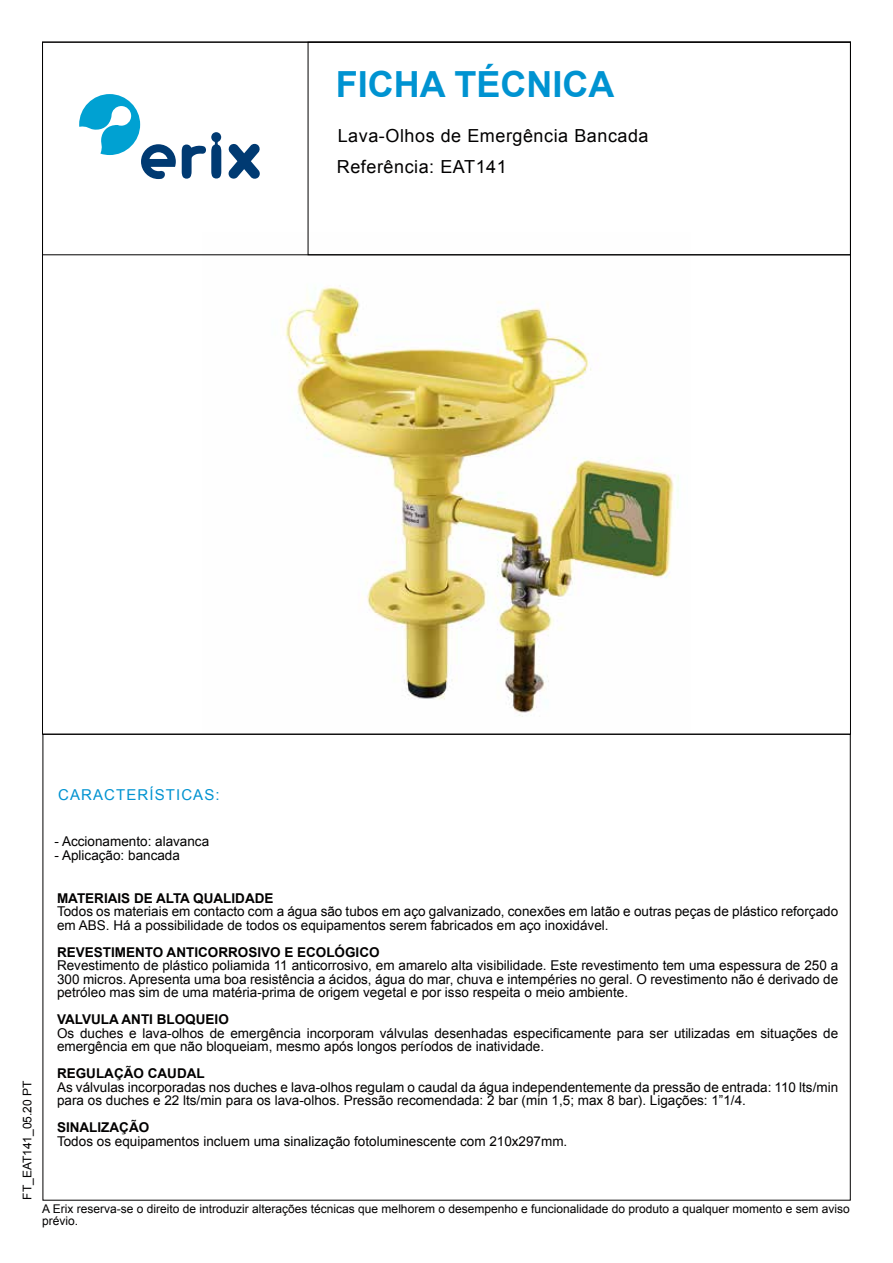
<style>
.page{position:relative;width:893px;height:1263px;background:#fff}
.page>*{position:absolute;margin:0;border:0;box-sizing:border-box;transform-origin:0 0}
.t1{font:700 36px "Arial";color:#0093d1}
.t2{font:18px "Arial";letter-spacing:.03em;color:#020101}
.t3{font:15px "Arial";letter-spacing:.075em;color:#0093d1}
.t4{font:13.5px/13.5px "Arial";color:#020101}
.t5{font:700 13.5px "Arial";color:#020101}
.t6{font:12px/12px "Arial";color:#020101}
</style>
<div class="page">
<img style="left:203px;top:233px;width:487px;height:484px">
<svg style="left:182px;top:132px;width:39px;height:47px"></svg>
<svg style="left:228px;top:143px;width:32px;height:36px"></svg>
<svg style="left:79px;top:94px;width:97px;height:85px"></svg>
<div style="left:308px;top:42px;width:543px;height:213px;border:1px solid #020101"></div>
<h1 class="t1" style="left:336px;top:61px;width:280px">FICHA TÉCNICA</h1>
<h2 class="t2" style="left:338px;top:124px;width:312px">Lava-Olhos de Emergência Bancada</h2>
<h2 class="t2" style="left:337px;top:154px;width:171px">Referência: EAT141</h2>
<p class="t3" style="left:58px;top:785px;width:163px">CARACTERÍSTICAS:</p>
<p class="t4" style="left:55px;top:835px;width:156px">- Accionamento: alavanca</p>
<p class="t4" style="left:55px;top:848px;width:127px">- Aplicação: bancada</p>
<p class="t6" style="left:21px;top:1200px;width:121px;rotate:-90deg">FT_EAT141_05.20 PT</p>
<p class="t5" style="left:57px;top:889px;width:218px">MATERIAIS DE ALTA QUALIDADE</p>
<p class="t4" style="left:57px;top:905px;width:783px">Todos os materiais em contacto com a água são tubos em aço galvanizado, conexões em latão e outras peças de plástico reforçado em ABS. Há a possibilidade de todos os equipamentos serem fabricados em aço inoxidável.</p>
<p class="t5" style="left:57px;top:943px;width:324px">REVESTIMENTO ANTICORROSIVO E ECOLÓGICO</p>
<p class="t4" style="left:57px;top:959px;width:783px;text-align:justify">Revestimento de plástico poliamida 11 anticorrosivo, em amarelo alta visibilidade. Este revestimento tem uma espessura de 250 a 300 micros. Apresenta uma boa resistência a ácidos, água do mar, chuva e intempéries no geral. O revestimento não é derivado de petróleo mas sim de uma matéria-prima de origem vegetal e por isso respeita o meio ambiente.</p>
<p class="t5" style="left:57px;top:1010px;width:173px">VALVULA ANTI BLOQUEIO</p>
<p class="t4" style="left:57px;top:1026px;width:783px">Os duches e lava-olhos de emergência incorporam válvulas desenhadas especificamente para ser utilizadas em situações de emergência em que não bloqueiam, mesmo após longos períodos de inatividade.</p>
<p class="t5" style="left:57px;top:1064px;width:149px">REGULAÇÃO CAUDAL</p>
<p class="t4" style="left:57px;top:1080px;width:783px">As válvulas incorporadas nos duches e lava-olhos regulam o caudal da água independentemente da pressão de entrada: 110 lts/min para os duches e 22 lts/min para os lava-olhos. Pressão recomendada: 2 bar (min 1,5; max 8 bar). Ligações: 1”1/4.</p>
<p class="t5" style="left:57px;top:1118px;width:94px">SINALIZAÇÃO</p>
<p class="t4" style="left:57px;top:1134px;width:512px">Todos os equipamentos incluem uma sinalização fotoluminescente com 210x297mm.</p>
<p class="t6" style="left:42px;top:1203px;width:809px">A Erix reserva-se o direito de introduzir alterações técnicas que melhorem o desempenho e funcionalidade do produto a qualquer momento e sem aviso prévio.</p>
</div>
